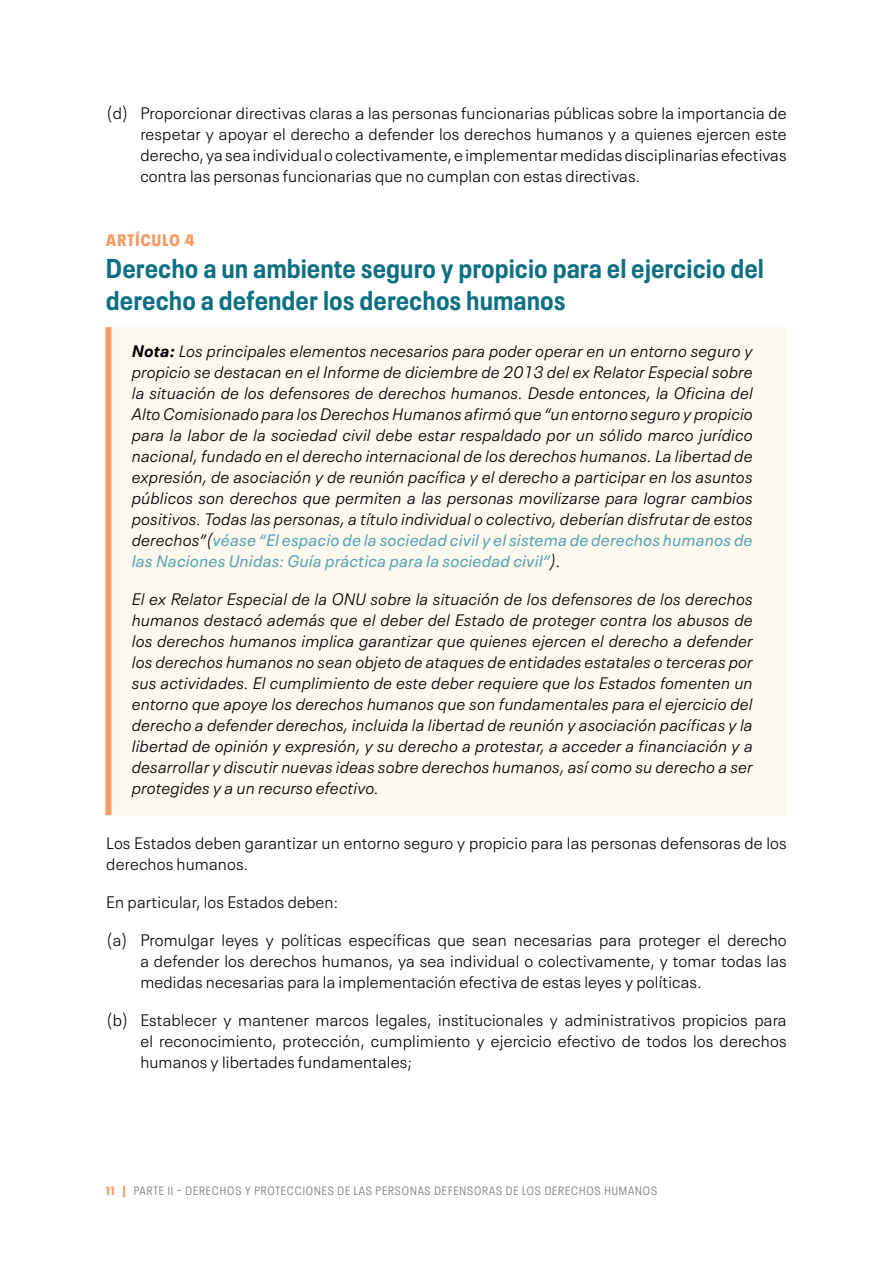
<style>
.page{position:relative;width:893px;height:1263px;background:#fff}
.page>*{position:absolute;margin:0;border:0;box-sizing:border-box;transform-origin:0 0}
.t1{font:700 condensed 27px/32.4px "Neue Plak";letter-spacing:.025em;color:#0c6f83}
.t2{font:italic 300 16.5px/21px "Neue Plak Text";letter-spacing:.01em;color:#000;text-align:justify}
.t3{font:300 16.5px/21px "Neue Plak Text";letter-spacing:.01em;color:#000;text-align:justify}
.t4{font:900 condensed 16.5px "Neue Plak";letter-spacing:.075em;color:#f79962}
.t5{font:condensed 12px "Neue Plak";letter-spacing:.075em;color:#86868d}
.s1{font-weight:700}
.s2{font-weight:400;color:#57a4b1}
.s3{font-weight:900;color:#f79962}
</style>
<div class="page">
<div style="left:106px;top:327px;width:681px;height:488px;background:#fdf9ef"></div>
<div style="left:105px;top:327px;width:6px;height:488px;background:#f79962"></div>
<p class="t3" style="left:140px;top:101px;width:648px;text-indent:-34px">(d) Proporcionar directivas claras a las personas funcionarias públicas sobre la importancia de respetar y apoyar el derecho a defender los derechos humanos y a quienes ejercen este derecho, ya sea individual o colectivamente, e implementar medidas disciplinarias efectivas contra las personas funcionarias que no cumplan con estas directivas.</p>
<p class="t4" style="left:106px;top:227px;width:90px">ARTÍCULO 4</p>
<h1 class="t1" style="left:106px;top:250px;width:659px">Derecho a un ambiente seguro y propicio para el ejercicio del derecho a defender los derechos humanos</h1>
<p class="t2" style="left:132px;top:339px;width:622px"><span class="s1">Nota:</span> Los principales elementos necesarios para poder operar en un entorno seguro y propicio se destacan en el Informe de diciembre de 2013 del ex Relator Especial sobre la situación de los defensores de derechos humanos. Desde entonces, la Oficina del Alto Comisionado para los Derechos Humanos afirmó que “un entorno seguro y propicio para la labor de la sociedad civil debe estar respaldado por un sólido marco jurídico nacional, fundado en el derecho internacional de los derechos humanos. La libertad de expresión, de asociación y de reunión pacífica y el derecho a participar en los asuntos públicos son derechos que permiten a las personas movilizarse para lograr cambios positivos. Todas las personas, a título individual o colectivo, deberían disfrutar de estos derechos”(<span class="s2">véase “El espacio de la sociedad civil y el sistema de derechos humanos de las Naciones Unidas: Guía práctica para la sociedad civil”</span>).</p>
<p class="t2" style="left:132px;top:587px;width:622px">El ex Relator Especial de la ONU sobre la situación de los defensores de los derechos humanos destacó además que el deber del Estado de proteger contra los abusos de los derechos humanos implica garantizar que quienes ejercen el derecho a defender los derechos humanos no sean objeto de ataques de entidades estatales o terceras por sus actividades. El cumplimiento de este deber requiere que los Estados fomenten un entorno que apoye los derechos humanos que son fundamentales para el ejercicio del derecho a defender derechos, incluida la libertad de reunión y asociación pacíficas y la libertad de opinión y expresión, y su derecho a protestar, a acceder a financiación y a desarrollar y discutir nuevas ideas sobre derechos humanos, así como su derecho a ser protegides y a un recurso efectivo.</p>
<p class="t3" style="left:106px;top:831px;width:682px">Los Estados deben garantizar un entorno seguro y propicio para las personas defensoras de los derechos humanos.</p>
<p class="t3" style="left:106px;top:890px;width:233px">En particular, los Estados deben:</p>
<p class="t3" style="left:140px;top:928px;width:648px;text-indent:-34px">(a) Promulgar leyes y políticas específicas que sean necesarias para proteger el derecho a defender los derechos humanos, ya sea individual o colectivamente, y tomar todas las medidas necesarias para la implementación efectiva de estas leyes y políticas.</p>
<p class="t3" style="left:140px;top:1008px;width:648px;text-indent:-34px">(b) Establecer y mantener marcos legales, institucionales y administrativos propicios para el reconocimiento, protección, cumplimiento y ejercicio efectivo de todos los derechos humanos y libertades fundamentales;</p>
<p class="t5" style="left:106px;top:1182px;width:204px"><span class="s3">11 |</span> PARTE II – DERECHOS Y PROTECCIONES</p>
<p class="t5" style="left:338px;top:1182px;width:66px">DE LAS PERSON</p>
<p class="t5" style="left:418px;top:1182px;width:44px">AS DEFENSO</p>
<p class="t5" style="left:482px;top:1182px;width:161px">RAS DE LOS DERECHOS HUMANOS</p>
</div>
